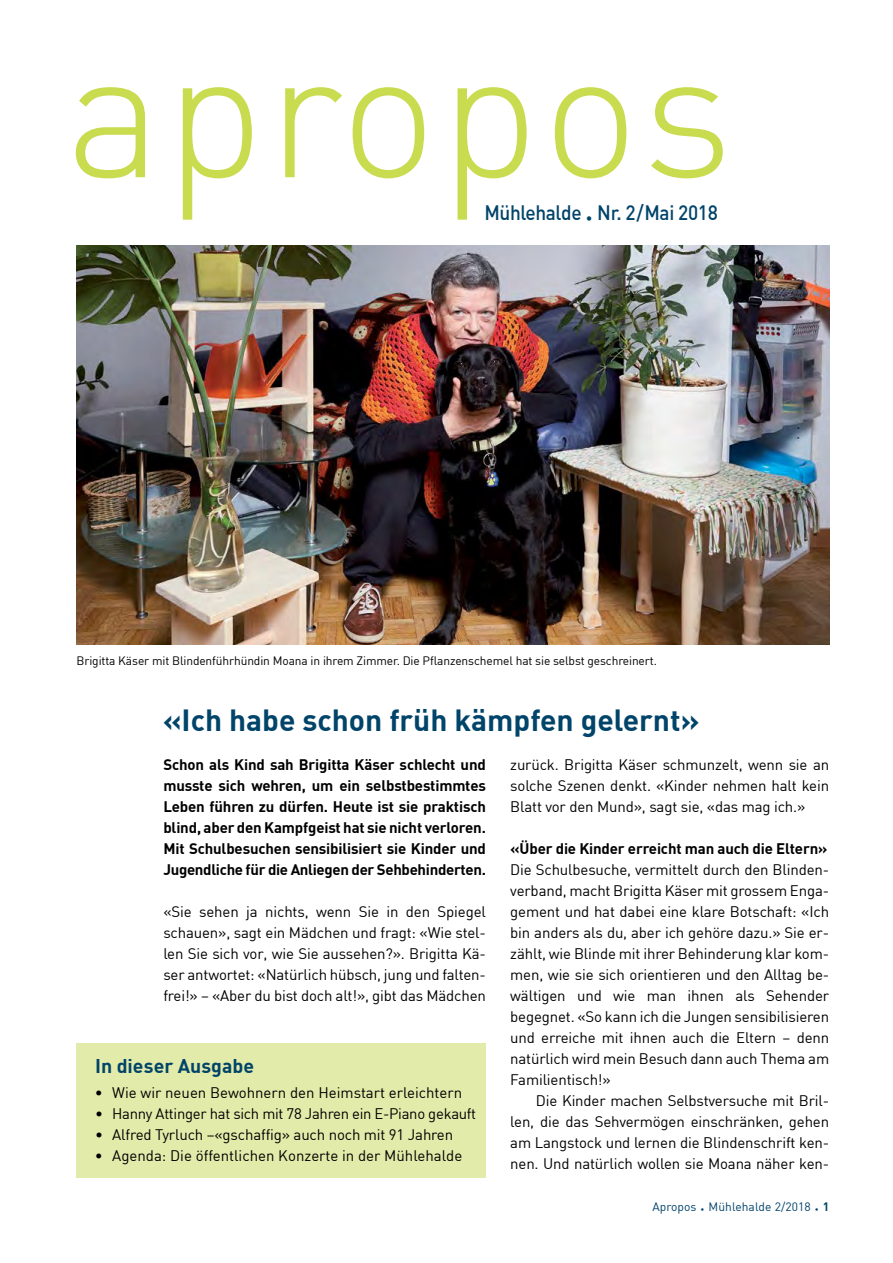
<style>
.page{position:relative;width:893px;height:1263px;background:#fff}
.page>*{position:absolute;margin:0;border:0;box-sizing:border-box;transform-origin:0 0}
.t1{font:300 184.5px "DIN";letter-spacing:.015em;color:#c9dc50}
.t2{font:700 30px "DIN";color:#00446a}
.t3{font:500 20.4px "DIN";letter-spacing:-.02em;color:#00446a;scale:.93 1}
.t4{font:700 19.5px "DIN";color:#00446a}
.t5{font:15px/21px "DIN";letter-spacing:-.01em;color:#000;text-align:justify}
.t6{font:700 15px/21px "DIN";letter-spacing:-.02em;color:#000;text-align:justify}
.t7{font:12px "DIN";letter-spacing:-.01em;color:#000}
.t8{font:12px "DIN";letter-spacing:.005em;color:#00446a}
.s1{font-weight:700}
.s2{font-size:7.5px}
</style>
<div class="page">
<img style="left:77px;top:245px;width:752px;height:399px">
<div style="left:77px;top:1043px;width:409px;height:135px;background:#e2eba9"></div>
<h1 class="t1" style="left:65px;top:-3px;width:669px">apropos</h1>
<h3 class="t3" style="left:484px;top:199px;width:253px">Mühlehalde <sub>•</sub> Nr. 2/Mai 2018</h3>
<p class="t7" style="left:77px;top:653px;width:582px">Brigitta Käser mit Blindenführhündin Moana in ihrem Zimmer. Die Pflanzenschemel hat sie selbst geschreinert.</p>
<h2 class="t2" style="left:163px;top:700px;width:538px">«Ich habe schon früh kämpfen gelernt»</h2>
<p class="t6" style="left:163px;top:753px;width:324px">Schon als Kind sah Brigitta Käser schlecht und musste sich wehren, um ein selbstbestimmtes Leben führen zu dürfen. Heute ist sie praktisch blind, aber den Kampfgeist hat sie nicht verloren.<br>Mit Schulbesuchen sensibilisiert sie Kinder und Jugendliche für die Anliegen der Sehbehinderten.</p>
<p class="t5" style="left:163px;top:901px;width:324px">«Sie sehen ja nichts, wenn Sie in den Spiegel schauen», sagt ein Mädchen und fragt: «Wie stel&shy;len Sie sich vor, wie Sie aussehen?». Brigitta Kä&shy;ser antwortet: «Natürlich hübsch, jung und falten&shy;frei!» – «Aber du bist doch alt!», gibt das Mädchen</p>
<h3 class="t4" style="left:95px;top:1053px;width:160px">In dieser Ausgabe</h3>
<p class="t5" style="left:95px;top:1081px;width:369px"><span class="s1">•</span> Wie wir neuen Bewohnern den Heimstart erleichtern</p>
<p class="t5" style="left:95px;top:1102px;width:382px">• Hanny Attinger hat sich mit 78 Jahren ein E-Piano gekauft</p>
<p class="t5" style="left:95px;top:1123px;width:359px">• Alfred Tyrluch –«gschaffig» auch noch mit 91 Jahren</p>
<p class="t5" style="left:95px;top:1144px;width:369px"><span class="s1">•</span> Agenda: Die öffentlichen Konzerte in der Mühlehalde</p>
<p class="t5" style="left:510px;top:754px;width:320px">zurück. Brigitta Käser schmunzelt, wenn sie an solche Szenen denkt. «Kinder nehmen halt kein Blatt vor den Mund», sagt sie, «das mag ich.»</p>
<p class="t6" style="left:510px;top:837px;width:319px">«Über die Kinder erreicht man auch die Eltern»</p>
<p class="t5" style="left:510px;top:859px;width:320px">Die Schulbesuche, vermittelt durch den Blinden&shy;verband, macht Brigitta Käser mit grossem Enga&shy;gement und hat dabei eine klare Botschaft: «Ich bin anders als du, aber ich gehöre dazu.» Sie er&shy;zählt, wie Blinde mit ihrer Behinderung klar kom&shy;men, wie sie sich orientieren und den Alltag be&shy;wältigen und wie man ihnen als Sehender begegnet. «So kann ich die Jungen sensibilisieren und erreiche mit ihnen auch die Eltern – denn natürlich wird mein Besuch dann auch Thema am Familientisch!»</p>
<p class="t5" style="left:510px;top:1090px;width:320px;text-indent:26px">Die Kinder machen Selbstversuche mit Bril&shy;len, die das Sehvermögen einschränken, gehen am Langstock und lernen die Blindenschrift ken&shy;nen. Und natürlich wollen sie Moana näher ken-</p>
<p class="t8" style="left:652px;top:1199px;width:178px">Apropos <span class="s2">•</span> Mühlehalde 2/2018 <span class="s2">•</span> <span class="s1">1</span></p>
</div>
